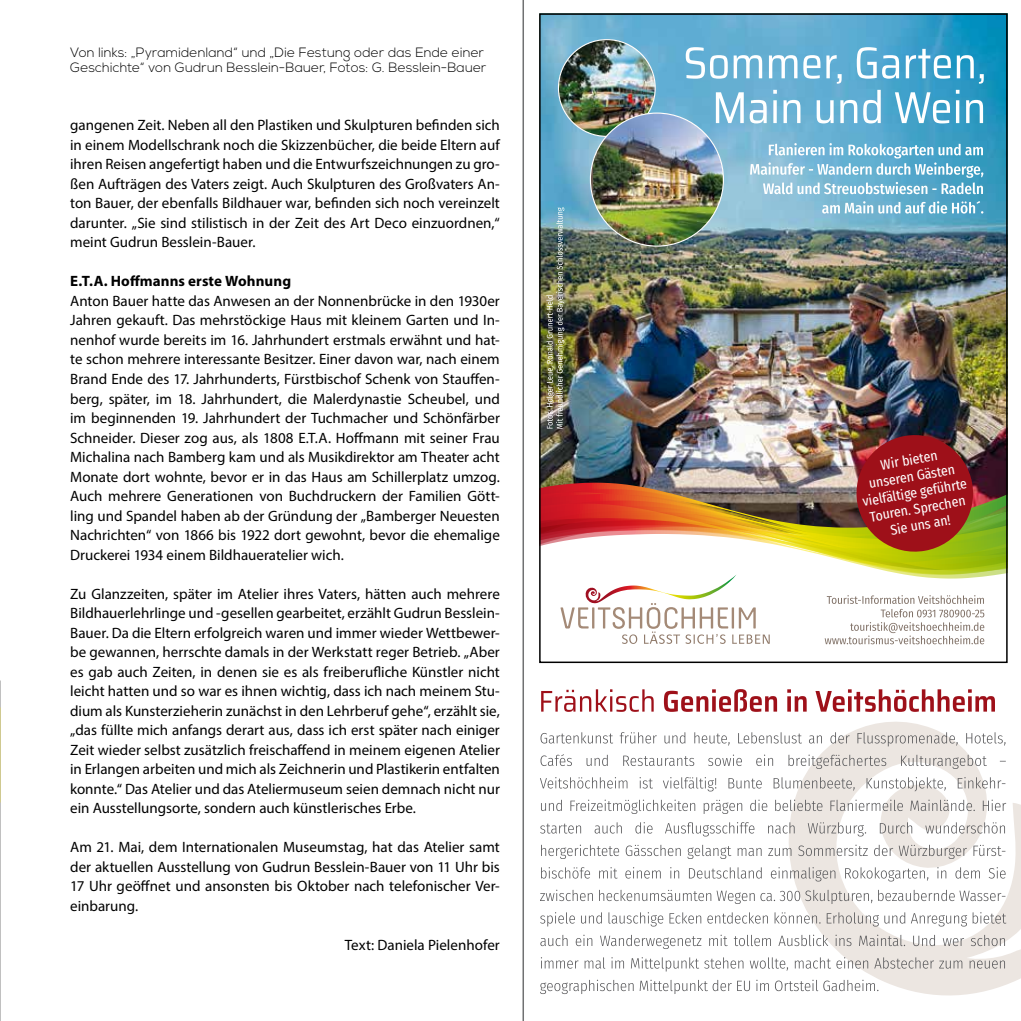
<style>
.page{position:relative;width:1021px;height:1021px;background:#fff}
.page>*{position:absolute;margin:0;border:0;box-sizing:border-box;transform-origin:0 0}
.t1{font:15px/19.5px "Myriad Pro";color:#000;text-align:justify}
.t2{font:700 15px "Myriad Pro";letter-spacing:.005em;color:#000}
.t3{font:13.65px/16.5px "Fira Sans Condensed";color:#fff;text-align:center}
.t4{font:300 13.5px/15px "Nexa";letter-spacing:.015em;color:#000}
</style>
<div class="page">
<svg style="left:789px;top:707px;width:231px;height:289px"></svg>
<img style="left:542px;top:16px;width:462px;height:185px">
<svg style="left:716px;top:90px;width:267px;height:33px"></svg>
<svg style="left:685px;top:47px;width:298px;height:37px"></svg>
<img style="left:558px;top:40px;width:97px;height:96px;border-radius:48px">
<svg style="left:541px;top:689px;width:453px;height:23px"></svg>
<img style="left:593px;top:113px;width:130px;height:88px">
<svg style="left:540px;top:979px;width:338px;height:15px"></svg>
<svg style="left:541px;top:957px;width:464px;height:14px"></svg>
<svg style="left:540px;top:934px;width:465px;height:15px"></svg>
<svg style="left:540px;top:912px;width:466px;height:14px"></svg>
<svg style="left:540px;top:889px;width:465px;height:15px"></svg>
<svg style="left:541px;top:867px;width:464px;height:14px"></svg>
<svg style="left:541px;top:844px;width:464px;height:15px"></svg>
<svg style="left:540px;top:822px;width:465px;height:14px"></svg>
<svg style="left:541px;top:799px;width:465px;height:15px"></svg>
<svg style="left:540px;top:777px;width:465px;height:14px"></svg>
<svg style="left:540px;top:754px;width:465px;height:15px"></svg>
<svg style="left:540px;top:732px;width:465px;height:14px"></svg>
<svg style="left:750px;top:143px;width:233px;height:51px;background:#8ac2da"></svg>
<img style="left:539px;top:201px;width:468px;height:443px">
<hr style="left:522px;top:0;width:2px;height:1020px;background:#707172">
<img style="left:0;top:680px;width:1px;height:340px">
<p class="t4" style="left:70px;top:45px;width:418px">Von links: „Pyramidenland“ und „Die Festung oder das Ende einer<br>Geschichte“ von Gudrun Besslein-Bauer, Fotos: G. Besslein-Bauer</p>
<p class="t1" style="left:70px;top:115px;width:431px">gangenen Zeit. Neben all den Plastiken und Skulpturen befinden sich in einem Modellschrank noch die Skizzenbücher, die beide Eltern auf ihren Reisen angefertigt haben und die Entwurfszeichnungen zu gro&shy;ßen Aufträgen des Vaters zeigt. Auch Skulpturen des Großvaters An&shy;ton Bauer, der ebenfalls Bildhauer war, befinden sich noch vereinzelt darunter. „Sie sind stilistisch in der Zeit des Art Deco einzuordnen,“ meint Gudrun Besslein-Bauer.</p>
<p class="t2" style="left:70px;top:271px;width:222px">E.T.A. Hoffmanns erste Wohnung</p>
<p class="t1" style="left:70px;top:291px;width:431px">Anton Bauer hatte das Anwesen an der Nonnenbrücke in den 1930er Jahren gekauft. Das mehrstöckige Haus mit kleinem Garten und In&shy;nenhof wurde bereits im 16. Jahrhundert erstmals erwähnt und hat&shy;te schon mehrere interessante Besitzer. Einer davon war, nach einem Brand Ende des 17. Jahrhunderts, Fürstbischof Schenk von Stauffen&shy;berg, später, im 18. Jahrhundert, die Malerdynastie Scheubel, und im beginnenden 19. Jahrhundert der Tuchmacher und Schönfärber Schneider. Dieser zog aus, als 1808 E.T.A. Hoffmann mit seiner Frau Michalina nach Bamberg kam und als Musikdirektor am Theater acht Monate dort wohnte, bevor er in das Haus am Schillerplatz umzog.<br>Auch mehrere Generationen von Buchdruckern der Familien Gött&shy;ling und Spandel haben ab der Gründung der „Bamberger Neuesten Nachrichten“ von 1866 bis 1922 dort gewohnt, bevor die ehemalige Druckerei 1934 einem Bildhaueratelier wich.</p>
<p class="t1" style="left:70px;top:583px;width:431px">Zu Glanzzeiten, später im Atelier ihres Vaters, hätten auch mehrere Bildhauerlehrlinge und -gesellen gearbeitet, erzählt Gudrun Besslein-Bauer. Da die Eltern erfolgreich waren und immer wieder Wettbewer&shy;be gewannen, herrschte damals in der Werkstatt reger Betrieb. „Aber es gab auch Zeiten, in denen sie es als freiberufliche Künstler nicht leicht hatten und so war es ihnen wichtig, dass ich nach meinem Stu&shy;dium als Kunsterzieherin zunächst in den Lehrberuf gehe“, erzählt sie, „das füllte mich anfangs derart aus, dass ich erst später nach einiger Zeit wieder selbst zusätzlich freischaffend in meinem eigenen Atelier in Erlangen arbeiten und mich als Zeichnerin und Plastikerin entfalten konnte.“ Das Atelier und das Ateliermuseum seien demnach nicht nur ein Ausstellungsorte, sondern auch künstlerisches Erbe.</p>
<p class="t1" style="left:70px;top:837px;width:431px">Am 21. Mai, dem Internationalen Museumstag, hat das Atelier samt der aktuellen Ausstellung von Gudrun Besslein-Bauer von 11 Uhr bis 17 Uhr geöffnet und ansonsten bis Oktober nach telefonischer Ver&shy;einbarung.</p>
<p class="t1" style="left:345px;top:934px;width:157px">Text: Daniela Pielenhofer</p>
<p class="t3" style="left:855px;top:460px;width:107px;rotate:-10deg">Wir bieten unseren Gästen vielfältige geführte<br>Touren. Sprechen<br>Sie uns an!</p>
</div>
